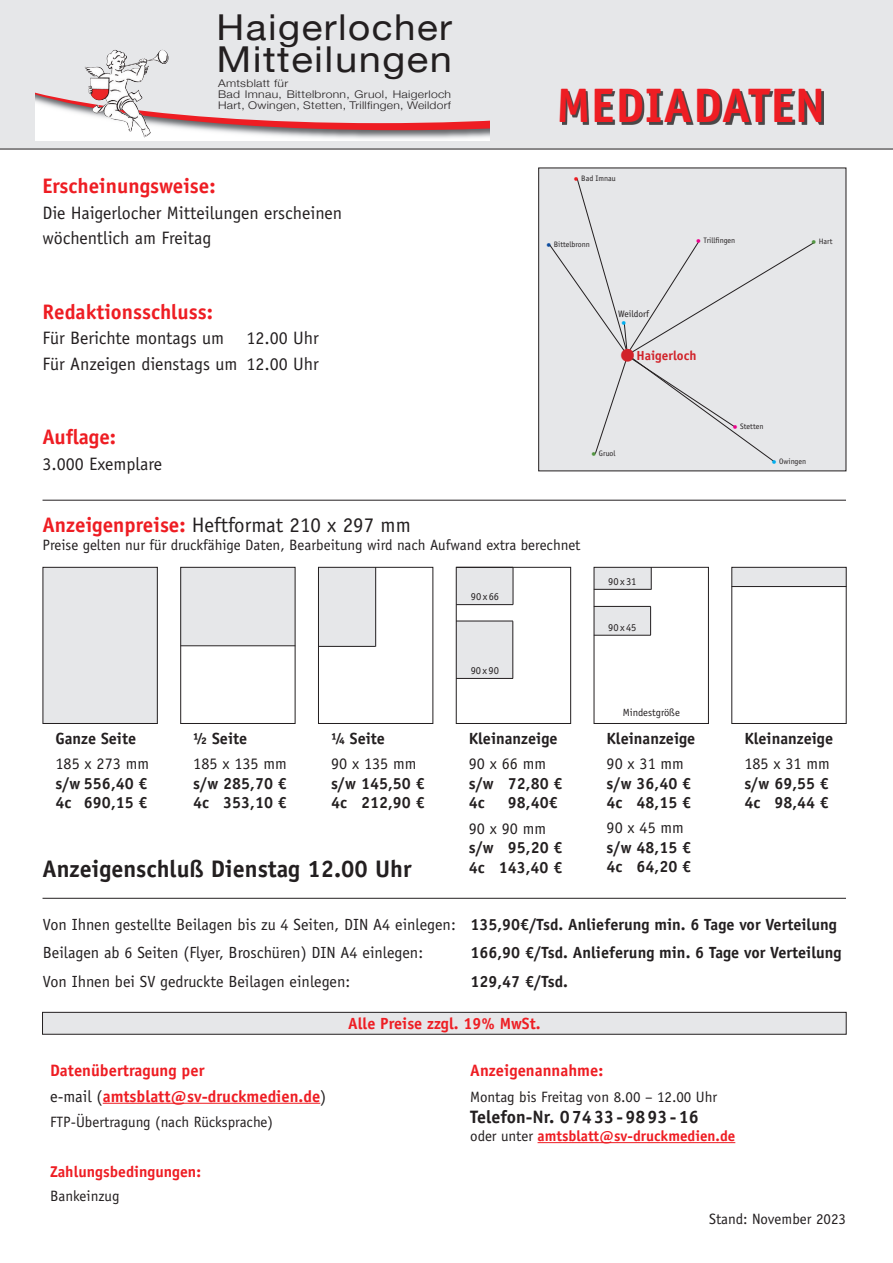
<style>
.page{position:relative;width:893px;height:1263px;background:#fff}
.page>*{position:absolute;margin:0;border:0;box-sizing:border-box;transform-origin:0 0}
.t1{font:700 48.45px "Officina Sans Std";letter-spacing:.015em;color:#ee1d23}
.t2{font:35.7px/32.5px "Helvetica Neue";letter-spacing:.04em;color:#231f20;scale:1.08 1}
.t3{font:35.25px "Officina Sans Std";color:#d1232a}
.t4{font:700 24px "Officina Sans Std";color:#231f20}
.t5{font:700 21px "Officina Sans Std";color:#ee1d23}
.t6{font:21px "Officina Sans Std";color:#231f20}
.t7{font:18px/25.5px "Officina Sans Std";color:#231f20}
.Default{font:700 18px "Officina Sans Std";color:#231f20}
.t8{font:16.8px "Helvetica Neue";color:#00aeef}
.t9{font:700 16.5px "Officina Sans Std";color:#ee1d23}
.t10{font:700 16.2px "Officina Sans Std";color:#231f20}
.t11{font:16.2px "Officina Sans Std";color:#231f20}
.t12{font:700 16.2px "Officina Sans Std";color:#ee1d23}
.t13{font:700 15.75px "Officina Sans Std";color:#ee1d23}
.Default-2{font:15px "Officina Sans Std";color:#231f20}
.Default-3{font:700 15px "Officina Sans Std";color:#ee1d23}
.t14{font:700 13.2px "Officina Sans Std";color:#d1232a}
.t15{font:300 10.65px/10.6px "Helvetica Neue";letter-spacing:.02em;color:#231f20;scale:1.15 1}
.t16{font:10.5px "Officina Sans Std";color:#231f20}
.t17{font:9.45px "Officina Sans Std";color:#231f20}
.t18{font:7.95px "Officina Sans Std";color:#231f20}
.s1{font-family:"Helvetica Neue";font-size:16.8px;color:#ee1d23}
.s2{font-family:"Helvetica Neue";font-size:16.8px;color:#0d4da1}
.s3{font-family:"Helvetica Neue";font-size:16.8px;color:#ed028c}
.s4{font-family:"Helvetica Neue";font-size:16.8px;color:#539642}
.s5{font-family:"Helvetica Neue";font-size:16.8px;color:#00aeef}
.s6{font-weight:700;color:#ee1d23}
.s7{font-weight:700}
.s8{font-weight:400;color:#231f20}
</style>
<div class="page">
<div style="left:0;top:0;width:893px;height:149px;background:#e6e7e9"></div>
<img style="left:36px;top:130px;width:453px;height:10px">
<svg style="left:36px;top:123px;width:453px;height:7px;background:#dd7c7f"></svg>
<svg style="left:36px;top:49px;width:453px;height:74px"></svg>
<img style="left:104px;top:50px;width:11px;height:24px">
<hr style="left:43px;top:500px;width:803px;height:1px;background:#231f20">
<hr style="left:43px;top:898px;width:803px;height:1px;background:#231f20">
<hr style="left:0;top:149px;width:893px;height:1px;background:#231f20">
<hr style="left:103px;top:1103px;width:217px;height:1px;background:#ee1d23">
<hr style="left:538px;top:1142px;width:197px;height:1px;background:#ee1d23">
<div style="left:43px;top:1012px;width:803px;height:22px;background:#e6e7e9"></div>
<div style="left:42px;top:1012px;width:804px;height:22px;border:1px solid #231f20"></div>
<div style="left:562px;top:91px;width:262px;height:34px;background:#231f20;opacity:.8"></div>
<div style="left:538px;top:168px;width:308px;height:303px;background:#e6e7e9"></div>
<svg style="left:549px;top:178px;width:266px;height:285px"></svg>
<div style="left:456px;top:621px;width:57px;height:57px;background:#e6e7e9"></div>
<hr style="left:456px;top:678px;width:57px;height:1px;background:#231f20">
<hr style="left:456px;top:621px;width:57px;height:1px;background:#231f20">
<hr style="left:513px;top:621px;width:1px;height:57px;background:#231f20">
<div style="left:456px;top:567px;width:57px;height:38px;background:#e6e7e9"></div>
<hr style="left:456px;top:604px;width:57px;height:1px;background:#231f20">
<hr style="left:513px;top:567px;width:1px;height:38px;background:#231f20">
<div style="left:594px;top:607px;width:57px;height:28px;background:#e6e7e9"></div>
<hr style="left:594px;top:635px;width:57px;height:1px;background:#231f20">
<hr style="left:594px;top:606px;width:57px;height:1px;background:#231f20">
<svg style="left:650px;top:607px;width:1px;height:28px"></svg>
<div style="left:732px;top:567px;width:114px;height:19px;background:#e6e7e9"></div>
<div style="left:594px;top:567px;width:57px;height:22px;background:#e6e7e9"></div>
<div style="left:318px;top:567px;width:58px;height:79px;background:#e6e7e9"></div>
<div style="left:181px;top:567px;width:114px;height:78px;background:#e6e7e9"></div>
<div style="left:594px;top:567px;width:115px;height:157px;border:1px solid #231f20"></div>
<div style="left:732px;top:567px;width:114px;height:157px;border:1px solid #231f20"></div>
<div style="left:180px;top:567px;width:115px;height:157px;border:1px solid #231f20"></div>
<div style="left:318px;top:567px;width:115px;height:157px;border:1px solid #231f20"></div>
<hr style="left:180px;top:645px;width:115px;height:1px;background:#231f20">
<hr style="left:594px;top:589px;width:57px;height:1px;background:#231f20">
<svg style="left:651px;top:567px;width:1px;height:22px"></svg>
<hr style="left:375px;top:567px;width:1px;height:80px;background:#231f20">
<hr style="left:318px;top:646px;width:57px;height:1px;background:#231f20">
<hr style="left:732px;top:586px;width:114px;height:1px;background:#231f20">
<div style="left:43px;top:567px;width:115px;height:156px;background:#e6e7e9"></div>
<div style="left:43px;top:567px;width:115px;height:157px;border:1px solid #231f20"></div>
<div style="left:456px;top:567px;width:115px;height:157px;border:1px solid #231f20"></div>
<p class="t2" style="left:217px;top:10px;width:220px">Haigerlocher<br>Mitteilungen</p>
<p class="t15" style="left:218px;top:78px;width:204px">Amtsblatt für<br>Bad Imnau, Bittelbronn, Gruol, Haigerloch<br>Hart, Owingen, Stetten, Trillfingen, Weildorf</p>
<p class="t5" style="left:43px;top:173px;width:175px">Erscheinungsweise:</p>
<p class="t7" style="left:43px;top:200px;width:301px">Die Haigerlocher Mitteilungen erscheinen wöchentlich am Freitag</p>
<p class="t5" style="left:43px;top:298px;width:172px">Redaktionsschluss:</p>
<p class="t7" style="left:43px;top:325px;width:278px">Für Berichte montags um 12.00 Uhr</p>
<p class="t7" style="left:43px;top:351px;width:278px">Für Anzeigen dienstags um 12.00 Uhr</p>
<p class="t5" style="left:43px;top:424px;width:75px">Auflage:</p>
<p class="t7" style="left:43px;top:451px;width:121px">3.000 Exemplare</p>
<p class="t1" style="left:556px;top:76px;width:271px">MEDIADATEN</p>
<p class="t18" style="left:573px;top:174px;width:44px"><span class="s1">•</span> Bad Imnau</p>
<p class="t18" style="left:546px;top:240px;width:46px"><span class="s2">•</span> Bittelbronn</p>
<p class="t18" style="left:695px;top:236px;width:41px"><span class="s3">•</span> Trillfingen</p>
<p class="t18" style="left:811px;top:237px;width:23px"><span class="s4">•</span> Hart</p>
<p class="t17" style="left:618px;top:308px;width:32px">Weildorf</p>
<p class="t8" style="left:621px;top:311px;width:7px">•</p>
<p class="t3" style="left:619px;top:336px;width:19px">•</p>
<p class="t14" style="left:636px;top:347px;width:62px">Haigerloch</p>
<p class="t18" style="left:591px;top:448px;width:26px"><span class="s4">•</span> Gruol</p>
<p class="t18" style="left:732px;top:422px;width:33px"><span class="s3">•</span> Stetten</p>
<p class="t18" style="left:771px;top:457px;width:37px"><span class="s5">•</span> Owingen</p>
<p class="t6" style="left:43px;top:513px;width:370px"><span class="s6">Anzeigenpreise:</span> Heftformat 210 x 297 mm</p>
<p class="Default-2" style="left:43px;top:536px;width:540px">Preise gelten nur für druckfähige Daten, Bearbeitung wird nach Aufwand extra berechnet</p>
<p class="t16" style="left:471px;top:590px;width:30px">90x66</p>
<p class="t16" style="left:471px;top:664px;width:30px">90x90</p>
<p class="t16" style="left:608px;top:575px;width:30px">90x31</p>
<p class="t16" style="left:608px;top:621px;width:30px">90x45</p>
<p class="t16" style="left:623px;top:706px;width:59px">Mindestgröße</p>
<p class="t10" style="left:55px;top:728px;width:82px">Ganze Seite</p>
<p class="t11" style="left:55px;top:754px;width:95px">185 x 273 mm</p>
<p class="t10" style="left:55px;top:773px;width:94px">s/w 556,40 €</p>
<p class="t10" style="left:55px;top:792px;width:94px">4c 690,15 €</p>
<p class="t10" style="left:193px;top:728px;width:55px">½ Seite</p>
<p class="t11" style="left:193px;top:754px;width:95px">185 x 135 mm</p>
<p class="t10" style="left:193px;top:773px;width:95px">s/w 285,70 €</p>
<p class="t10" style="left:193px;top:792px;width:95px">4c 353,10 €</p>
<p class="t10" style="left:331px;top:728px;width:55px">¼ Seite</p>
<p class="t11" style="left:331px;top:754px;width:87px">90 x 135 mm</p>
<p class="t10" style="left:331px;top:773px;width:95px">s/w 145,50 €</p>
<p class="t10" style="left:331px;top:792px;width:95px">4c 212,90 €</p>
<p class="t10" style="left:607px;top:728px;width:90px">Kleinanzeige</p>
<p class="t11" style="left:607px;top:754px;width:79px">90 x 31 mm</p>
<p class="t10" style="left:607px;top:773px;width:86px">s/w 36,40 €</p>
<p class="t10" style="left:607px;top:792px;width:86px">4c 48,15 €</p>
<p class="t11" style="left:607px;top:818px;width:79px">90 x 45 mm</p>
<p class="t10" style="left:607px;top:837px;width:86px">s/w 48,15 €</p>
<p class="t10" style="left:469px;top:728px;width:90px">Kleinanzeige</p>
<p class="t11" style="left:469px;top:754px;width:79px">90 x 66 mm</p>
<p class="t10" style="left:469px;top:773px;width:95px">s/w 72,80 €</p>
<p class="t10" style="left:469px;top:793px;width:17px">4c</p>
<p class="t10" style="left:508px;top:793px;width:51px">98,40€</p>
<p class="t11" style="left:469px;top:819px;width:79px">90 x 90 mm</p>
<p class="t10" style="left:469px;top:838px;width:95px">s/w 95,20 €</p>
<p class="t10" style="left:469px;top:857px;width:95px">4c 143,40 €</p>
<p class="t4" style="left:43px;top:854px;width:370px">Anzeigenschluß Dienstag 12.00 Uhr</p>
<p class="t10" style="left:607px;top:857px;width:86px">4c 64,20 €</p>
<p class="t10" style="left:744px;top:728px;width:90px">Kleinanzeige</p>
<p class="t11" style="left:744px;top:754px;width:87px">185 x 31 mm</p>
<p class="t10" style="left:744px;top:773px;width:86px">s/w 69,55 €</p>
<p class="t10" style="left:744px;top:792px;width:86px">4c 98,44 €</p>
<p class="t11" style="left:43px;top:915px;width:795px">Von Ihnen gestellte Beilagen bis zu 4 Seiten, DIN A4 einlegen: <span class="s7">135,90€/Tsd. Anlieferung min. 6 Tage vor Verteilung</span></p>
<p class="t11" style="left:43px;top:943px;width:382px">Beilagen ab 6 Seiten (Flyer, Broschüren) DIN A4 einlegen:</p>
<p class="t10" style="left:470px;top:943px;width:373px">166,90 €/Tsd. Anlieferung min. 6 Tage vor Verteilung</p>
<p class="t11" style="left:43px;top:972px;width:309px">Von Ihnen bei SV gedruckte Beilagen einlegen:</p>
<p class="t10" style="left:470px;top:971px;width:99px">129,47 €/Tsd.</p>
<p class="t9" style="left:50px;top:1060px;width:156px">Datenübertragung per</p>
<p class="t9" style="left:50px;top:1086px;width:278px"><span class="s8">e-mail (</span>amtsblatt@sv-druckmedien.de<span class="s8">)</span></p>
<p class="Default-2" style="left:50px;top:1113px;width:224px">FTP-Übertragung (nach Rücksprache)</p>
<p class="t13" style="left:50px;top:1162px;width:152px">Zahlungsbedingungen:</p>
<p class="Default-2" style="left:50px;top:1187px;width:71px">Bankeinzug</p>
<p class="t12" style="left:348px;top:1013px;width:194px">Alle Preise zzgl. 19% MwSt.</p>
<p class="t9" style="left:470px;top:1060px;width:134px">Anzeigenannahme:</p>
<p class="Default-2" style="left:470px;top:1088px;width:248px">Montag bis Freitag von 8.00 – 12.00 Uhr</p>
<p class="Default" style="left:470px;top:1106px;width:230px">Telefon-Nr. 07433-9893-16</p>
<p class="Default-3" style="left:470px;top:1127px;width:267px"><span class="s8">oder unter</span> amtsblatt@sv-druckmedien.de</p>
<p class="Default-2" style="left:709px;top:1210px;width:138px">Stand: November 2023</p>
</div>
